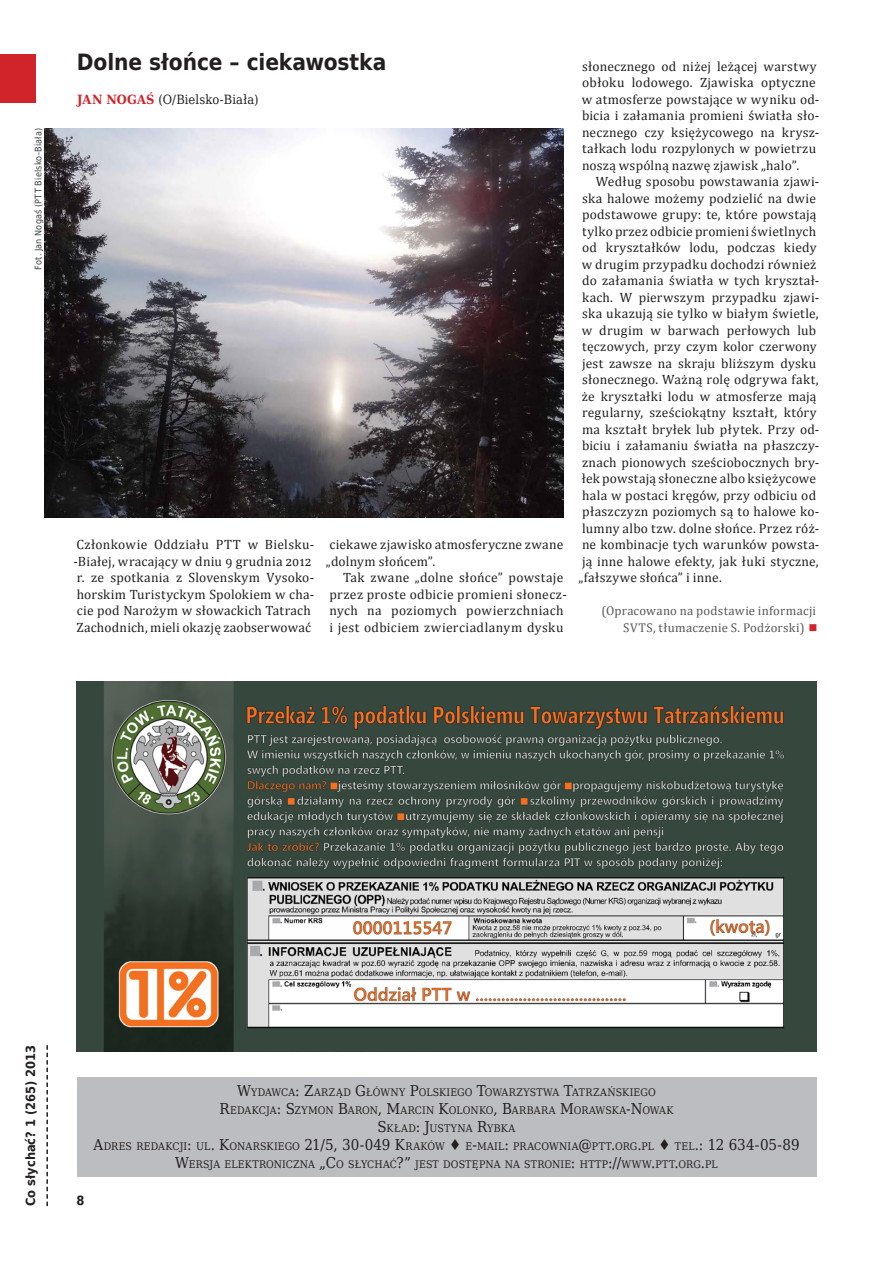
<style>
.page{position:relative;width:893px;height:1263px;background:#fff}
.page>*{position:absolute;margin:0;border:0;box-sizing:border-box;transform-origin:0 0}
.naglowki{font:700 22.5px "DejaVu Sans Condensed";letter-spacing:-.005em;color:#231f20}
.Postawowy{font:13.5px/16.5px "Cambria";letter-spacing:.02em;color:#231f20}
.podst_pierwszy{font:13.5px/16.5px "Cambria";letter-spacing:.015em;color:#231f20}
.zrodlo{font:12.75px/16.5px "Cambria";letter-spacing:.02em;color:#57585a}
.Autor{font:12.75px "DejaVu Serif Condensed";letter-spacing:.015em;color:#231f20}
.t1{font:700 12.75px "DejaVu Sans Condensed";color:#231f20}
.t2{font:10.5px "DejaVu Serif Condensed";letter-spacing:.005em;color:#231f20}
.t3{font:10.5px "DejaVu Serif Condensed";letter-spacing:.04em;color:#231f20}
.fot{font:9px "DejaVu Sans Condensed";letter-spacing:.02em;color:#3e3e3f}
.t4{font:9px "DejaVu Serif";color:#d1232a}
.s1{font-weight:700;color:#d1232a}
.s2{font-size:15px}
</style>
<div class="page">
<svg style="left:46px;top:1045px;width:2px;height:161px"></svg>
<div style="left:77px;top:1077px;width:739px;height:99px;background:#bcbdc0"></div>
<img style="left:76px;top:681px;width:740px;height:370px">
<img style="left:45px;top:128px;width:518px;height:389px">
<div style="left:0;top:54px;width:35px;height:48px;background:#d1232a"></div>
<p class="fot" style="left:31px;top:270px;width:143px;rotate:-90deg">Fot. Jan Nogaś (PTT Bielsko-Biała)</p>
<p class="naglowki" style="left:77px;top:44px;width:311px">Dolne słońce – ciekawostka</p>
<p class="Autor" style="left:77px;top:89px;width:183px"><span class="s1">JAN NOGAŚ</span> (O/Bielsko-Biała)</p>
<p class="podst_pierwszy" style="left:74px;top:536px;width:242px">Członkowie Oddziału PTT w Bielsku--Białej, wracający w dniu 9 grudnia 2012 r. ze spotkania z Slovenskym Vysoko&shy;horskim Turistyckym Spolokiem w cha&shy;cie pod Narożym w słowackich Tatrach Zachodnich, mieli okazję zaobserwować</p>
<p class="podst_pierwszy" style="left:326px;top:536px;width:239px">ciekawe zjawisko atmosferyczne zwane „dolnym słońcem”.</p>
<p class="Postawowy" style="left:329px;top:569px;width:239px;text-indent:14px">Tak zwane „dolne słońce” powstaje przez proste odbicie promieni słonecz&shy;nych na poziomych powierzchniach i jest odbiciem zwierciadlanym dysku</p>
<p class="Postawowy" style="left:582px;top:58px;width:239px">słonecznego od niżej leżącej warstwy obłoku lodowego. Zjawiska optyczne w atmosferze powstające w wyniku od&shy;bicia i załamania promieni światła sło&shy;necznego czy księżycowego na krysz&shy;tałkach lodu rozpylonych w powietrzu noszą wspólną nazwę zjawisk „halo”.</p>
<p class="Postawowy" style="left:579px;top:173px;width:242px;text-indent:17px">Według sposobu powstawania zjawi&shy;ska halowe możemy podzielić na dwie podstawowe grupy: te, które powstają tylko przez odbicie promieni świetlnych od kryształków lodu, podczas kiedy w drugim przypadku dochodzi również do załamania światła w tych kryształ&shy;kach. W pierwszym przypadku zjawi&shy;ska ukazują sie tylko w białym świetle, w drugim w barwach perłowych lub tęczowych, przy czym kolor czerwony jest zawsze na skraju bliższym dysku słonecznego. Ważną rolę odgrywa fakt, że kryształki lodu w atmosferze mają regularny, sześciokątny kształt, który ma kształt bryłek lub płytek. Przy od&shy;biciu i załamaniu światła na płaszczy&shy;znach pionowych sześciobocznych bry&shy;łek powstają słoneczne albo księżycowe hala w postaci kręgów, przy odbiciu od płaszczyzn poziomych są to halowe ko&shy;lumny albo tzw. dolne słońce. Przez róż&shy;ne kombinacje tych warunków powsta&shy;ją inne halowe efekty, jak łuki styczne, „fałszywe słońca” i inne.</p>
<p class="zrodlo" style="left:623px;top:602px;width:194px;text-indent:-22px">(Opracowano na podstawie informacji<br>SVTS, tłumaczenie S. Podżorski)</p>
<p class="t4" style="left:809px;top:620px;width:10px">■</p>
<p class="t1" style="left:20px;top:1206px;width:162px;rotate:-90deg">Co słychać? 1 (265) 2013</p>
<p class="t2" style="left:237px;top:1085px;width:420px"><span class="s2">W</span>YDAWCA<span class="s2">: Z</span>ARZĄD <span class="s2">G</span>ŁÓWNY <span class="s2">P</span>OLSKIEGO <span class="s2">T</span>OWARZYSTWA <span class="s2">T</span>ATRZAŃSKIEGO</p>
<p class="t2" style="left:219px;top:1103px;width:455px"><span class="s2">R</span>EDAKCJA<span class="s2">: S</span>ZYMON <span class="s2">B</span>ARON<span class="s2">, M</span>ARCIN <span class="s2">K</span>OLONKO<span class="s2">, B</span>ARBARA <span class="s2">M</span>ORAWSKA<span class="s2">-N</span>OWAK</p>
<p class="t3" style="left:378px;top:1121px;width:139px"><span class="s2">S</span>KŁAD<span class="s2">: J</span>USTYNA <span class="s2">R</span>YBKA</p>
<p class="t2" style="left:93px;top:1139px;width:708px"><span class="s2">A</span>DRES REDAKCJI<span class="s2">:</span> UL<span class="s2">. K</span>ONARSKIEGO <span class="s2">21/5, 30-049 K</span>RAKÓW <span class="s2">♦</span> E<span class="s2">-</span>MAIL<span class="s2">:</span> PRACOWNIA<span class="s2">@</span>PTT<span class="s2">.</span>ORG<span class="s2">.</span>PL <span class="s2">♦</span> TEL<span class="s2">.: 12 634-05-89</span></p>
<p class="t2" style="left:175px;top:1157px;width:458px"><span class="s2">W</span>ERSJA ELEKTRONICZNA <span class="s2">„C</span>O SŁYCHAĆ<span class="s2">?”</span> JEST DOSTĘPNA NA STRONIE<span class="s2">:</span> HTTP <span class="s2">://</span>WWW</p>
<p class="t2" style="left:651px;top:1157px;width:68px"><span class="s2">.</span>PTT<span class="s2">.</span>ORG<span class="s2">.</span>PL</p>
<p class="t1" style="left:77px;top:1190px;width:9px">8</p>
</div>
